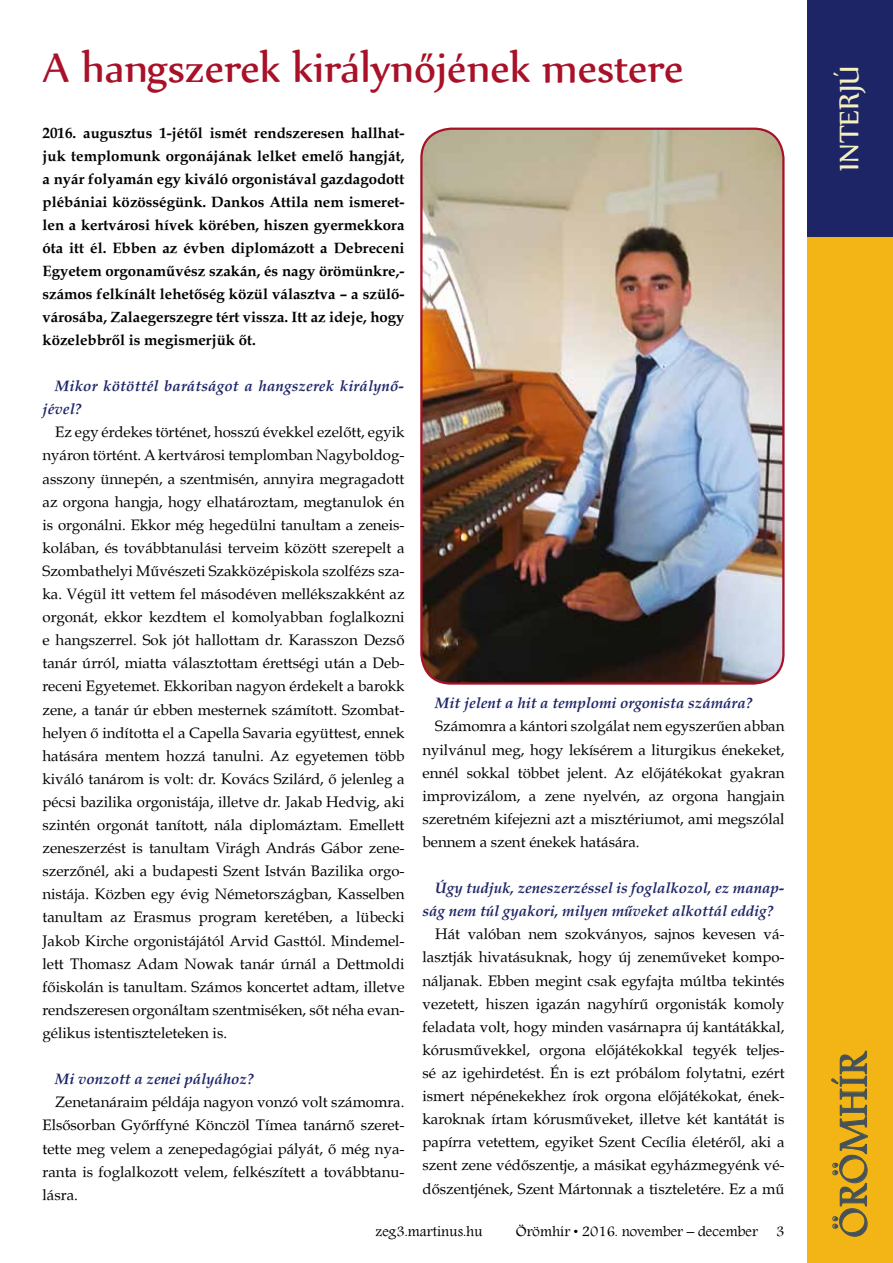
<style>
.page{position:relative;width:893px;height:1263px;background:#fff}
.page>*{position:absolute;margin:0;border:0;box-sizing:border-box;transform-origin:0 0}
.t1{font:49.5px "Nyala";color:#a81127}
.t2{font:42px "Andalus";color:#465259}
.t3{font:33px "Nyala";color:#f4f0c0}
.t4{font:15px/23.1px "Book Antiqua CE";color:#000;text-align:justify}
.t5{font:15px/23px "Book Antiqua CE Bold";color:#000;text-align:justify}
.t6{font:italic 15px/23.1px "Book Antiqua CE Bold";color:#1e2567}
.t7{font:15px "Andalus";color:#000}
</style>
<div class="page">
<div style="left:808px;top:0;width:85px;height:1263px;background:#f3b415"></div>
<div style="left:808px;top:0;width:85px;height:236px;background:#1e2567"></div>
<svg style="left:832px;top:1051px;width:35px;height:185px"></svg>
<img style="left:421px;top:129px;width:362px;height:554px">
<div style="left:420px;top:128px;width:364px;height:557px;border:2px solid #a81127;border-radius:30px"></div>
<h1 class="t1" style="left:43px;top:38px;width:642px">A hangszerek királynőjének mestere</h1>
<p class="t5" style="left:43px;top:122px;width:363px">2016. augusztus 1-jétől ismét rendszeresen hallhat&shy;juk templomunk orgonájának lelket emelő hangját, a nyár folyamán egy kiváló orgonistával gazdagodott plébániai közösségünk. Dankos Attila nem ismeret&shy;len a kertvárosi hívek körében, hiszen gyermekkora óta itt él. Ebben az évben diplomázott a Debreceni Egyetem orgonaművész szakán, és nagy örömünkre,- számos felkínált lehetőség közül választva – a szülő&shy;városába, Zalaegerszegre tért vissza. Itt az ideje, hogy közelebbről is megismerjük őt.</p>
<p class="t6" style="left:43px;top:375px;width:363px;text-indent:13px">Mikor kötöttél barátságot a hangszerek királynő&shy;jével?</p>
<p class="t4" style="left:43px;top:422px;width:363px;text-indent:13px">Ez egy érdekes történet, hosszú évekkel ezelőtt, egyik nyáron történt. A kertvárosi templomban Nagyboldog&shy;asszony ünnepén, a szentmisén, annyira megragadott az orgona hangja, hogy elhatároztam, megtanulok én is orgonálni. Ekkor még hegedülni tanultam a zeneis&shy;kolában, és továbbtanulási terveim között szerepelt a Szombathelyi Művészeti Szakközépiskola szolfézs sza&shy;ka. Végül itt vettem fel másodéven mellékszakként az orgonát, ekkor kezdtem el komolyabban foglalkozni e hangszerrel. Sok jót hallottam dr. Karasszon Dezső tanár úrról, miatta választottam érettségi után a Deb&shy;receni Egyetemet. Ekkoriban nagyon érdekelt a barokk zene, a tanár úr ebben mesternek számított. Szombat&shy;helyen ő indította el a Capella Savaria együttest, ennek hatására mentem hozzá tanulni. Az egyetemen több kiváló tanárom is volt: dr. Kovács Szilárd, ő jelenleg a pécsi bazilika orgonistája, illetve dr. Jakab Hedvig, aki szintén orgonát tanított, nála diplomáztam. Emellett zeneszerzést is tanultam Virágh András Gábor zene&shy;szerzőnél, aki a budapesti Szent István Bazilika orgo&shy;nistája. Közben egy évig Németországban, Kasselben tanultam az Erasmus program keretében, a lübecki Jakob Kirche orgonistájától Arvid Gasttól. Mindemel&shy;lett Thomasz Adam Nowak tanár úrnál a Dettmoldi főiskolán is tanultam. Számos koncertet adtam, illetve rendszeresen orgonáltam szentmiséken, sőt néha evan&shy;gélikus istentiszteleteken is.</p>
<p class="t6" style="left:55px;top:1068px;width:200px">Mi vonzott a zenei pályához?</p>
<p class="t4" style="left:43px;top:1092px;width:363px;text-indent:13px">Zenetanáraim példája nagyon vonzó volt számomra.<br>Elsősorban Győrffyné Könczöl Tímea tanárnő szeret&shy;tette meg velem a zenepedagógiai pályát, ő még nya&shy;ranta is foglalkozott velem, felkészített a továbbtanu&shy;lásra.</p>
<p class="t6" style="left:435px;top:692px;width:319px">Mit jelent a hit a templomi orgonista számára?</p>
<p class="t4" style="left:423px;top:716px;width:363px;text-indent:13px">Számomra a kántori szolgálat nem egyszerűen abban nyilvánul meg, hogy lekísérem a liturgikus énekeket, ennél sokkal többet jelent. Az előjátékokat gyakran improvizálom, a zene nyelvén, az orgona hangjain szeretném kifejezni azt a misztériumot, ami megszólal bennem a szent énekek hatására.</p>
<p class="t6" style="left:423px;top:877px;width:363px;text-indent:13px">Úgy tudjuk, zeneszerzéssel is foglalkozol, ez manap&shy;ság nem túl gyakori, milyen műveket alkottál eddig?</p>
<p class="t4" style="left:423px;top:924px;width:363px;text-indent:13px">Hát valóban nem szokványos, sajnos kevesen vá&shy;lasztják hivatásuknak, hogy új zeneműveket kompo&shy;náljanak. Ebben megint csak egyfajta múltba tekintés vezetett, hiszen igazán nagyhírű orgonisták komoly feladata volt, hogy minden vasárnapra új kantátákkal, kórusművekkel, orgona előjátékokkal tegyék teljes&shy;sé az igehirdetést. Én is ezt próbálom folytatni, ezért ismert népénekekhez írok orgona előjátékokat, ének&shy;karoknak írtam kórusműveket, illetve két kantátát is papírra vetettem, egyiket Szent Cecília életéről, aki a szent zene védőszentje, a másikat egyházmegyénk vé&shy;dőszentjének, Szent Mártonnak a tiszteletére. Ez a mű</p>
<p class="t7" style="left:376px;top:1220px;width:109px">zeg3.martinus.hu</p>
<p class="t7" style="left:516px;top:1220px;width:270px">Örömhír • 2016. november – december 3</p>
<h3 class="t3" style="left:829px;top:171px;width:107px;rotate:-90deg">INTERJÚ</h3>
<h2 class="t2" style="left:823px;top:1238px;width:188px;rotate:-90deg">ÖRÖMHÍR</h2>
</div>
